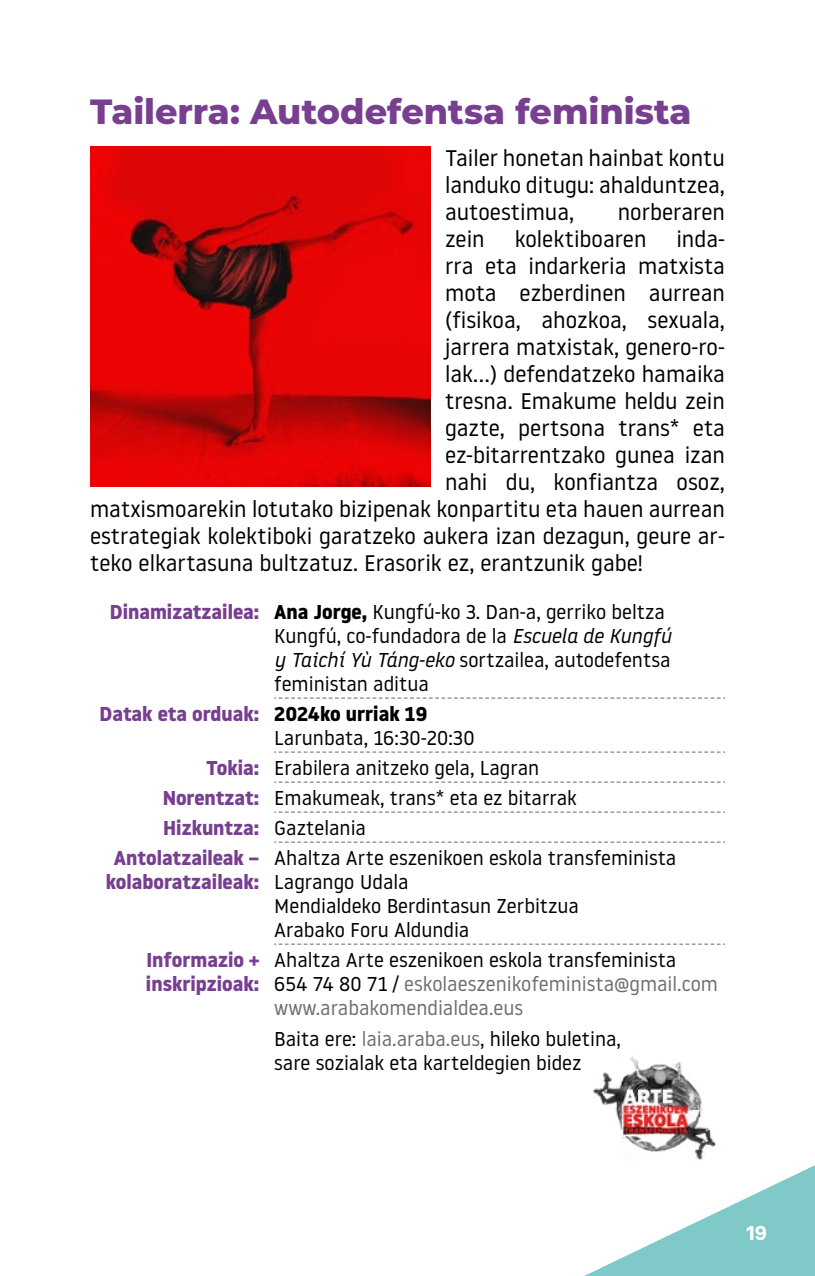
<style>
.page{position:relative;width:815px;height:1276px;background:#fff}
.page>*{position:absolute;margin:0;border:0;box-sizing:border-box;transform-origin:0 0}
.titular{font:800 35px "Montserrat";color:#783f91}
.t1{font:22.5px/27px "Noway";color:#000;text-align:justify}
.tabla-derecha{font:20px/24px "Noway";color:#000}
.tabla-izquierda{font:700 20px "Noway";color:#783f91}
.tabla-derecha-2{font:20px "Noway";color:#706f6f}
.tabla-derecha-3{font:700 20px "Noway";color:#000}
.t2{font:700 20px "Basier Circle";color:#fff}
.s1{font-weight:700}
.s2{font-style:italic}
.s3{color:#000}
.s4{color:#706f6f}
</style>
<div class="page">
<svg style="left:584px;top:1165px;width:231px;height:111px"></svg>
<svg style="left:274px;top:697px;width:451px;height:2px"></svg>
<svg style="left:274px;top:751px;width:451px;height:2px"></svg>
<svg style="left:274px;top:781px;width:451px;height:2px"></svg>
<svg style="left:274px;top:811px;width:451px;height:2px"></svg>
<svg style="left:274px;top:841px;width:451px;height:2px"></svg>
<svg style="left:274px;top:943px;width:451px;height:2px"></svg>
<img style="left:90px;top:147px;width:340px;height:340px">
<img style="left:593px;top:1056px;width:123px;height:104px">
<p class="titular" style="left:90px;top:86px;width:603px">Tailerra: Autodefentsa feminista</p>
<p class="t1" style="left:445px;top:144px;width:281px">Tailer honetan hainbat kontu landuko ditugu: ahalduntzea, autoestimua,</p>
<p class="t1" style="left:618px;top:198px;width:109px">norberaren</p>
<p class="t1" style="left:445px;top:225px;width:41px">zein</p>
<p class="t1" style="left:515px;top:225px;width:133px">kolektiboaren</p>
<p class="t1" style="left:676px;top:225px;width:50px">inda-</p>
<p class="t1" style="left:445px;top:252px;width:281px">rra eta indarkeria matxista</p>
<p class="t1" style="left:445px;top:279px;width:281px">mota ezberdinen aurrean</p>
<p class="t1" style="left:445px;top:306px;width:281px">(fisikoa, ahozkoa, sexuala,</p>
<p class="t1" style="left:445px;top:333px;width:281px">jarrera matxistak, genero-ro-</p>
<p class="t1" style="left:445px;top:360px;width:281px">lak...) defendatzeko hamaika</p>
<p class="t1" style="left:445px;top:387px;width:281px">tresna. Emakume heldu zein</p>
<p class="t1" style="left:445px;top:414px;width:281px">gazte, pertsona trans* eta</p>
<p class="t1" style="left:445px;top:441px;width:281px">ez-bitarrentzako gunea izan</p>
<p class="t1" style="left:445px;top:468px;width:281px">nahi du, konfiantza osoz,</p>
<p class="t1" style="left:90px;top:495px;width:636px">matxismoarekin lotutako bizipenak konpartitu eta hauen aurrean</p>
<p class="t1" style="left:90px;top:522px;width:636px">estrategiak kolektiboki garatzeko aukera izan dezagun, geure ar-</p>
<p class="t1" style="left:90px;top:549px;width:554px">teko elkartasuna bultzatuz. Erasorik ez, erantzunik gabe!</p>
<p class="tabla-izquierda" style="left:110px;top:600px;width:151px">Dinamizatzailea:</p>
<p class="tabla-derecha" style="left:274px;top:599px;width:398px"><span class="s1">Ana Jorge,</span> Kungfú-ko 3. Dan-a, gerriko beltza Kungfú, co-fundadora de la <span class="s2">Escuela de Kungfú y Taichí Yù Táng-eko</span> sortzailea, autodefentsa feministan aditua</p>
<p class="tabla-izquierda" style="left:100px;top:702px;width:161px">Datak eta orduak:</p>
<p class="tabla-derecha-3" style="left:274px;top:702px;width:155px">2024ko urriak 19</p>
<p class="tabla-derecha" style="left:274px;top:725px;width:202px">Larunbata, 16:30-20:30</p>
<p class="tabla-izquierda" style="left:206px;top:756px;width:55px">Tokia:</p>
<p class="tabla-derecha" style="left:274px;top:755px;width:267px">Erabilera anitzeko gela, Lagran</p>
<p class="tabla-izquierda" style="left:163px;top:786px;width:98px">Norentzat:</p>
<p class="tabla-derecha" style="left:274px;top:785px;width:304px">Emakumeak, trans* eta ez bitarrak</p>
<p class="tabla-izquierda" style="left:163px;top:816px;width:98px">Hizkuntza:</p>
<p class="tabla-derecha" style="left:274px;top:815px;width:93px">Gaztelania</p>
<p class="tabla-izquierda" style="left:114px;top:846px;width:147px">Antolatzaileak –</p>
<p class="tabla-izquierda" style="left:106px;top:870px;width:155px">kolaboratzaileak:</p>
<p class="tabla-derecha" style="left:274px;top:845px;width:404px">Ahaltza Arte eszenikoen eskola transfeminista</p>
<p class="tabla-derecha" style="left:274px;top:869px;width:136px">Lagrango Udala</p>
<p class="tabla-derecha" style="left:274px;top:893px;width:306px">Mendialdeko Berdintasun Zerbitzua</p>
<p class="tabla-derecha" style="left:274px;top:917px;width:197px">Arabako Foru Aldundia</p>
<p class="tabla-izquierda" style="left:146px;top:948px;width:114px">Informazio +</p>
<p class="tabla-izquierda" style="left:146px;top:972px;width:115px">inskripzioak:</p>
<p class="tabla-derecha" style="left:274px;top:947px;width:404px">Ahaltza Arte eszenikoen eskola transfeminista</p>
<p class="tabla-derecha-2" style="left:274px;top:970px;width:445px"><span class="s3">654 74 80 71 /</span> eskolaeszenikofeminista@gmail.com</p>
<p class="tabla-derecha-2" style="left:274px;top:994px;width:250px">www.arabakomendialdea.eus</p>
<p class="tabla-derecha" style="left:274px;top:1026px;width:348px">Baita ere: <span class="s4">laia.araba.eus</span>, hileko buletina, sare sozialak eta karteldegien bidez</p>
<p class="t2" style="left:746px;top:1221px;width:22px">19</p>
</div>
